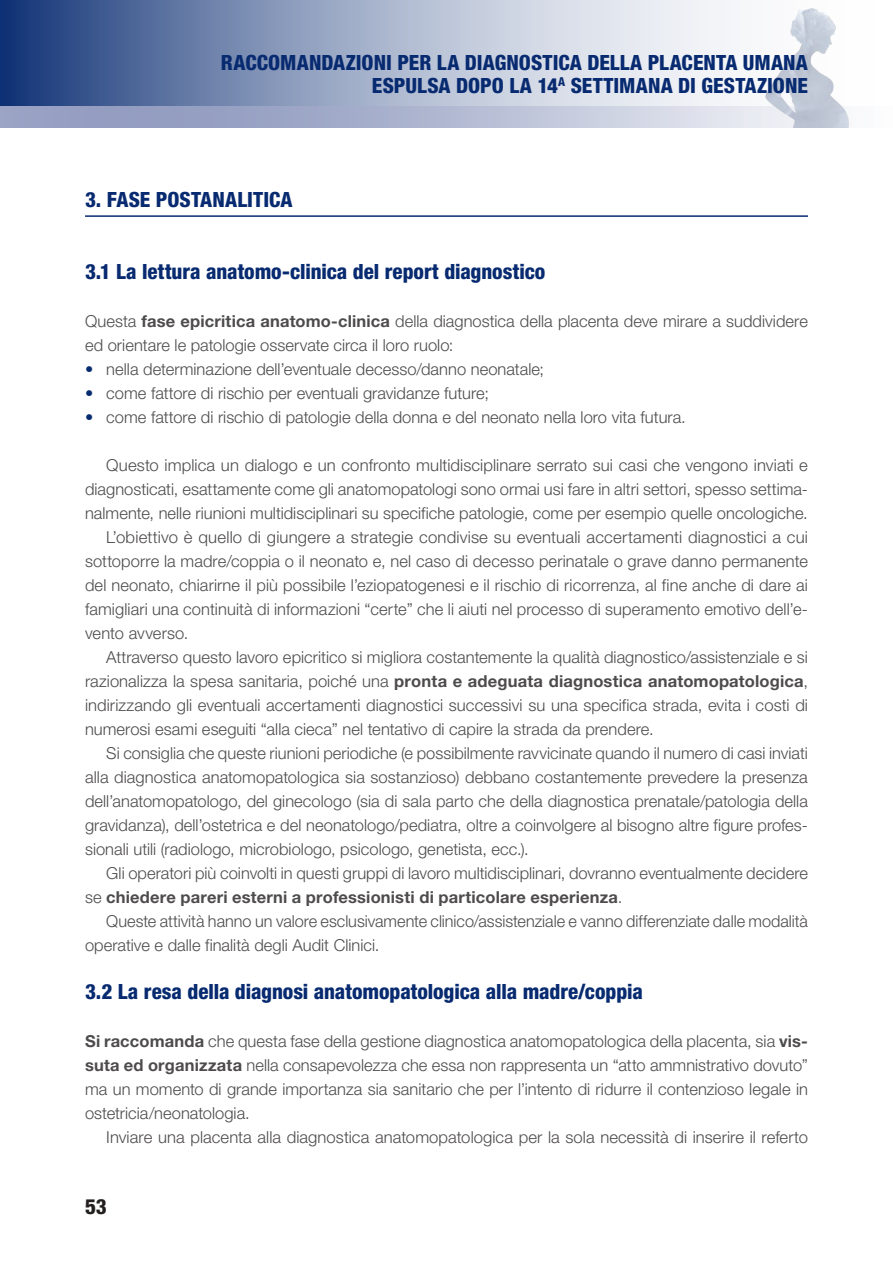
<style>
.page{position:relative;width:893px;height:1263px;background:#fff}
.page>*{position:absolute;margin:0;border:0;box-sizing:border-box;transform-origin:0 0}
.t1{font:800 condensed 21px/22.5px "Helvetica Neue LT Std";color:#072a70;text-align:right}
.t2{font:800 condensed 21px "Helvetica Neue LT Std";color:#241f1f}
.t3{font:300 16.5px/24px "Helvetica Neue LT Std";letter-spacing:.005em;color:#4e4b4c}
.t4{font:700 16.5px "Helvetica Neue LT Std";letter-spacing:.01em;color:#4e4b4c}
.s1{font-weight:700}
.s2{color:#072a70}
.s3{font-weight:300}
</style>
<div class="page">
<svg style="left:0;top:0;width:733px;height:106px;background:#99a7c4"></svg>
<svg style="left:0;top:106px;width:758px;height:22px;background:#b0b7d1"></svg>
<img style="left:758px;top:8px;width:91px;height:120px">
<hr style="left:85px;top:215px;width:723px;height:2px;background:#072a70">
<p class="t1" style="left:221px;top:51px;width:588px">RACCOMANDAZIONI PER LA DIAGNOSTICA DELLA PLACENTA UMANA<br>ESPULSA DOPO LA 14<sup>A</sup> SETTIMANA DI GESTAZIONE</p>
<p class="t1" style="left:85px;top:188px;width:209px">3. FASE POSTANALITICA</p>
<p class="t1" style="left:85px;top:260px;width:462px">3.1 La lettura anatomo-clinica del report diagnostico</p>
<p class="t3" style="left:85px;top:309px;width:724px">Questa <span class="s1">fase epicritica anatomo-clinica</span> della diagnostica della placenta deve mirare a suddividere ed orientare le patologie osservate circa il loro ruolo:</p>
<p class="t3" style="left:85px;top:357px;width:461px"><span class="s2">•</span> nella determinazione dell’eventuale decesso/danno neonatale;</p>
<p class="t3" style="left:85px;top:381px;width:405px"><span class="s2">•</span> come fattore di rischio per eventuali gravidanze future;</p>
<p class="t3" style="left:85px;top:405px;width:602px"><span class="s2">•</span> come fattore di rischio di patologie della donna e del neonato nella loro vita futura.</p>
<p class="t3" style="left:106px;top:453px;width:703px">Questo implica un dialogo e un confronto multidisciplinare serrato sui casi che vengono inviati e</p>
<p class="t3" style="left:85px;top:477px;width:724px">diagnosticati, esattamente come gli anatomopatologi sono ormai usi fare in altri settori, spesso settima-</p>
<p class="t3" style="left:85px;top:501px;width:724px">nalmente, nelle riunioni multidisciplinari su specifiche patologie, come per esempio quelle oncologiche.</p>
<p class="t3" style="left:106px;top:525px;width:703px">L’obiettivo è quello di giungere a strategie condivise su eventuali accertamenti diagnostici a cui</p>
<p class="t3" style="left:85px;top:549px;width:724px">sottoporre la madre/coppia o il neonato e, nel caso di decesso perinatale o grave danno permanente</p>
<p class="t3" style="left:85px;top:573px;width:724px">del neonato, chiarirne il più possibile l’eziopatogenesi e il rischio di ricorrenza, al fine anche di dare ai</p>
<p class="t3" style="left:85px;top:597px;width:724px">famigliari una continuità di informazioni “certe” che li aiuti nel processo di superamento emotivo dell’e-</p>
<p class="t3" style="left:85px;top:621px;width:105px">vento avverso.</p>
<p class="t3" style="left:106px;top:645px;width:703px">Attraverso questo lavoro epicritico si migliora costantemente la qualità diagnostico/assistenziale e si</p>
<p class="t4" style="left:85px;top:671px;width:724px"><span class="s3">razionalizza la spesa sanitaria, poiché una</span> pronta e adeguata diagnostica anatomopatologica<span class="s3">,</span></p>
<p class="t3" style="left:85px;top:693px;width:724px">indirizzando gli eventuali accertamenti diagnostici successivi su una specifica strada, evita i costi di</p>
<p class="t3" style="left:85px;top:717px;width:570px">numerosi esami eseguiti “alla cieca” nel tentativo di capire la strada da prendere.</p>
<p class="t3" style="left:106px;top:741px;width:703px">Si consiglia che queste riunioni periodiche (e possibilmente ravvicinate quando il numero di casi inviati</p>
<p class="t3" style="left:85px;top:765px;width:724px">alla diagnostica anatomopatologica sia sostanzioso) debbano costantemente prevedere la presenza</p>
<p class="t3" style="left:85px;top:789px;width:724px">dell’anatomopatologo, del ginecologo (sia di sala parto che della diagnostica prenatale/patologia della</p>
<p class="t3" style="left:85px;top:813px;width:724px">gravidanza), dell’ostetrica e del neonatologo/pediatra, oltre a coinvolgere al bisogno altre figure profes-</p>
<p class="t3" style="left:85px;top:837px;width:445px">sionali utili (radiologo, microbiologo, psicologo, genetista, ecc.).</p>
<p class="t3" style="left:106px;top:861px;width:703px">Gli operatori più coinvolti in questi gruppi di lavoro multidisciplinari, dovranno eventualmente decidere</p>
<p class="t4" style="left:85px;top:887px;width:539px"><span class="s3">se</span> chiedere pareri esterni a professionisti di particolare esperienza<span class="s3">.</span></p>
<p class="t3" style="left:106px;top:909px;width:703px">Queste attività hanno un valore esclusivamente clinico/assistenziale e vanno differenziate dalle modalità</p>
<p class="t3" style="left:85px;top:933px;width:296px">operative e dalle finalità degli Audit Clinici.</p>
<p class="t1" style="left:85px;top:980px;width:559px">3.2 La resa della diagnosi anatomopatologica alla madre/coppia</p>
<p class="t3" style="left:85px;top:1029px;width:724px;text-align:justify"><span class="s1">Si raccomanda</span> che questa fase della gestione diagnostica anatomopatologica della placenta, sia <span class="s1">vis&shy;suta ed organizzata</span> nella consapevolezza che essa non rappresenta un “atto ammnistrativo dovuto” ma un momento di grande importanza sia sanitario che per l’intento di ridurre il contenzioso legale in ostetricia/neonatologia.</p>
<p class="t3" style="left:106px;top:1125px;width:703px">Inviare una placenta alla diagnostica anatomopatologica per la sola necessità di inserire il referto</p>
<p class="t2" style="left:85px;top:1194px;width:23px">53</p>
</div>
